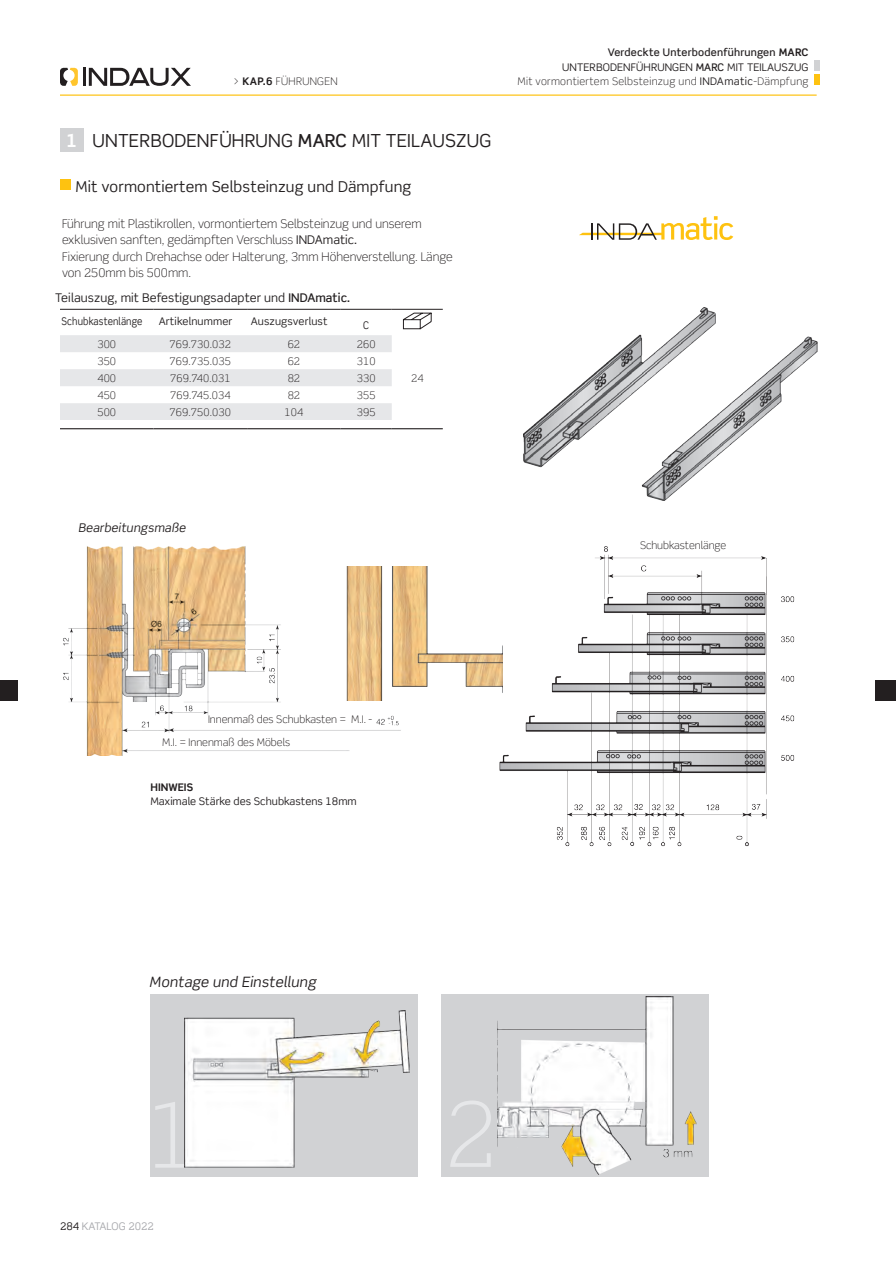
<style>
.page{position:relative;width:896px;height:1265px;background:#fff}
.page>*{position:absolute;margin:0;border:0;box-sizing:border-box;transform-origin:0 0}
.ind__PAGINA_CURSIVA{font:300 90px "Scene Pro";color:#e6e7e9}
.TITULU_1{font:18px "Scene Pro";letter-spacing:.01em;color:#231f20}
.TITULU_1-2{font:700 18px "Scene Pro";color:#fff}
.TITULU_2{font:15px "Scene Pro";letter-spacing:.01em;color:#231f20}
.TITULU_3{font:italic 14.25px "Scene Pro";letter-spacing:.01em;color:#231f20}
.descripción{font:300 12px/16.5px "Scene Pro";color:#231f20}
.tabl__TITULO{font:12px "Scene Pro";letter-spacing:.005em;color:#231f20}
.TITULU_3-2{font:italic 12px "Scene Pro";letter-spacing:.01em;color:#231f20}
.tabl__texto{font:300 10.5px "Scene Pro";letter-spacing:.01em;color:#231f20}
.cab__TITULU_2{font:300 10.5px "Scene Pro";letter-spacing:.03em;color:#231f20}
.descripción-2{font:300 10.5px "Scene Pro";color:#231f20}
.notas{font:10.5px/13.5px "Scene Pro";color:#231f20}
.cab__TITULU_1{font:10.5px "Scene Pro";letter-spacing:.01em;color:#231f20}
.cab__TITULU_Ø{font:500 10.5px "Scene Pro";letter-spacing:.02em;color:#231f20}
.tabl__titulillo{font:10.5px "Scene Pro";letter-spacing:.01em;color:#231f20}
.notas-2{font:300 10.5px "Scene Pro";color:#231f20}
.tabl__titulillo-2{font:10.5px "Scene Pro";letter-spacing:.01em;color:#231f20;scale:.88 1}
.t1{font:10.5px "Scene Pro";color:#a8a9ad}
.tabl__titulillo-3{font:10.5px "Scene Pro";letter-spacing:.01em;color:#231f20;scale:.9 1}
.s1{font-weight:700}
.s2{font-weight:500}
.s3{font-weight:400}
.s4{color:#231f20}
</style>
<div class="page">
<div style="left:814px;top:60px;width:5px;height:11px;background:#d1d2d4"></div>
<div style="left:814px;top:75px;width:5px;height:10px;background:#fec210"></div>
<hr style="left:60px;top:95px;width:756px;height:1px;background:#fec210">
<svg style="left:60px;top:68px;width:18px;height:18px"></svg>
<hr style="left:83px;top:68px;width:3px;height:18px;background:#231f20">
<svg style="left:89px;top:68px;width:102px;height:18px"></svg>
<img style="left:523px;top:307px;width:294px;height:194px">
<img style="left:63px;top:546px;width:340px;height:210px">
<img style="left:499px;top:546px;width:296px;height:301px">
<div style="left:60px;top:179px;width:11px;height:11px;background:#fec210"></div>
<div style="left:441px;top:994px;width:267px;height:183px;background:#d1d2d4"></div>
<img style="left:497px;top:996px;width:200px;height:179px">
<div style="left:150px;top:994px;width:268px;height:183px;background:#d1d2d4"></div>
<img style="left:185px;top:1010px;width:225px;height:157px">
<svg style="left:579px;top:216px;width:154px;height:24px"></svg>
<img style="left:320px;top:567px;width:182px;height:134px">
<svg style="left:60px;top:335px;width:332px;height:85px"></svg>
<hr style="left:60px;top:309px;width:94px;height:1px;background:#231f20">
<hr style="left:154px;top:309px;width:93px;height:1px;background:#231f20">
<hr style="left:247px;top:309px;width:94px;height:1px;background:#231f20">
<hr style="left:341px;top:309px;width:51px;height:1px;background:#231f20">
<hr style="left:392px;top:309px;width:51px;height:1px;background:#231f20">
<hr style="left:60px;top:428px;width:94px;height:1px;background:#231f20">
<hr style="left:154px;top:428px;width:93px;height:1px;background:#231f20">
<hr style="left:247px;top:428px;width:94px;height:1px;background:#231f20">
<hr style="left:341px;top:428px;width:51px;height:1px;background:#231f20">
<hr style="left:392px;top:428px;width:51px;height:1px;background:#231f20">
<svg style="left:403px;top:313px;width:28px;height:16px"></svg>
<div style="left:60px;top:128px;width:24px;height:24px;background:#d1d2d4"></div>
<div style="left:875px;top:680px;width:21px;height:21px;background:#231f20"></div>
<div style="left:0;top:680px;width:17px;height:21px;background:#231f20"></div>
<p class="cab__TITULU_2" style="left:233px;top:75px;width:106px">&gt; <span class="s1">KAP.6</span> FÜHRUNGEN</p>
<p class="TITULU_1-2" style="left:66px;top:129px;width:13px">1</p>
<p class="TITULU_1" style="left:93px;top:129px;width:400px">UNTERBODENFÜHRUNG <span class="s2">MARC</span> MIT TEILAUSZUG</p>
<p class="TITULU_2" style="left:75px;top:177px;width:337px">Mit vormontiertem Selbsteinzug und Dämpfung</p>
<p class="descripción" style="left:62px;top:215px;width:361px">Führung mit Plastikrollen, vormontiertem Selbsteinzug und unserem exklusiven sanften, gedämpften Verschluss <span class="s3">INDAmatic.</span></p>
<p class="descripción" style="left:62px;top:248px;width:392px">Fixierung durch Drehachse oder Halterung, 3mm Höhenverstellung. Länge von 250mm bis 500mm.</p>
<p class="tabl__TITULO" style="left:55px;top:290px;width:296px">Teilauszug, mit Befestigungsadapter und <span class="s2">INDAmatic.</span></p>
<p class="tabl__titulillo-2" style="left:62px;top:315px;width:93px">Schubkastenlänge</p>
<p class="tabl__titulillo" style="left:159px;top:315px;width:75px">Artikelnummer</p>
<p class="tabl__titulillo" style="left:251px;top:315px;width:78px">Auszugsverlust</p>
<p class="tabl__titulillo-3" style="left:363px;top:319px;width:8px">C</p>
<p class="tabl__texto" style="left:97px;top:338px;width:20px">300</p>
<p class="tabl__texto" style="left:170px;top:338px;width:63px">769.730.032</p>
<p class="tabl__texto" style="left:288px;top:338px;width:14px">62</p>
<p class="tabl__texto" style="left:357px;top:338px;width:20px">260</p>
<p class="tabl__texto" style="left:97px;top:355px;width:20px">350</p>
<p class="tabl__texto" style="left:170px;top:355px;width:63px">769.735.035</p>
<p class="tabl__texto" style="left:288px;top:355px;width:14px">62</p>
<p class="tabl__texto" style="left:357px;top:355px;width:20px">310</p>
<p class="tabl__texto" style="left:97px;top:372px;width:20px">400</p>
<p class="tabl__texto" style="left:170px;top:372px;width:62px">769.740.031</p>
<p class="tabl__texto" style="left:288px;top:372px;width:14px">82</p>
<p class="tabl__texto" style="left:357px;top:372px;width:20px">330</p>
<p class="tabl__texto" style="left:97px;top:389px;width:20px">450</p>
<p class="tabl__texto" style="left:170px;top:389px;width:62px">769.745.034</p>
<p class="tabl__texto" style="left:288px;top:389px;width:14px">82</p>
<p class="tabl__texto" style="left:357px;top:389px;width:20px">355</p>
<p class="tabl__texto" style="left:97px;top:406px;width:20px">500</p>
<p class="tabl__texto" style="left:170px;top:406px;width:63px">769.750.030</p>
<p class="tabl__texto" style="left:284px;top:406px;width:20px">104</p>
<p class="tabl__texto" style="left:357px;top:406px;width:20px">395</p>
<p class="tabl__texto" style="left:411px;top:372px;width:14px">24</p>
<p class="cab__TITULU_Ø" style="left:608px;top:46px;width:202px">Verdeckte Unterbodenführungen <span class="s1">MARC</span></p>
<p class="cab__TITULU_1" style="left:562px;top:60px;width:248px">UNTERBODENFÜHRUNGEN <span class="s2">MARC</span> MIT TEILAUSZUG</p>
<p class="cab__TITULU_2" style="left:517px;top:75px;width:292px">Mit vormontiertem Selbsteinzug und <span class="s3">INDAmatic</span>-Dämpfung</p>
<p class="TITULU_3-2" style="left:78px;top:520px;width:109px">Bearbeitungsmaße</p>
<p class="notas-2" style="left:640px;top:539px;width:88px">Schubkastenlänge</p>
<p class="descripción-2" style="left:208px;top:713px;width:166px">Innenmaß des Schubkasten = M.I. -</p>
<p class="descripción-2" style="left:162px;top:736px;width:129px">M.I. = Innenmaß des Möbels</p>
<p class="notas" style="left:150px;top:780px;width:208px"><span class="s1">HINWEIS<br></span>Maximale Stärke des Schubkastens 18mm</p>
<p class="TITULU_3" style="left:149px;top:972px;width:168px">Montage und Einstellung</p>
<p class="ind__PAGINA_CURSIVA" style="left:146px;top:1081px;width:55px">1</p>
<p class="ind__PAGINA_CURSIVA" style="left:444px;top:1080px;width:55px">2</p>
<p class="t1" style="left:60px;top:1219px;width:95px"><span class="s4">284</span> KATALOG 2022</p>
</div>
